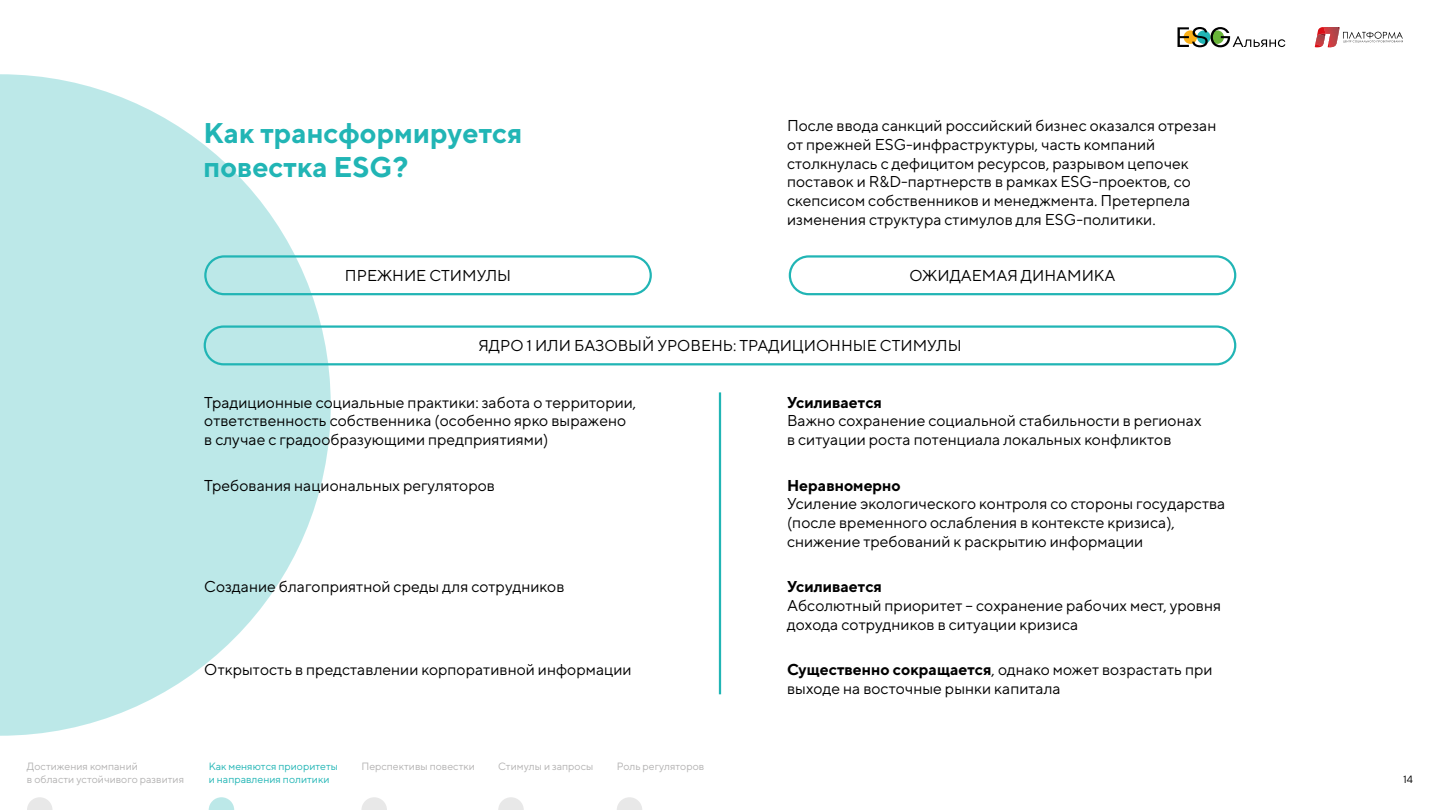
<style>
.page{position:relative;width:1440px;height:810px;background:#fff}
.page>*{position:absolute;margin:0;border:0;box-sizing:border-box;transform-origin:0 0}
.t1{font:700 28.5px/34.2px "TT Norms";color:#21b5b5}
.t2{font:15.75px/18.9px "TT Norms";color:#000}
.t3{font:700 15.75px "TT Norms";color:#000}
.t4{font:10.57px/12.7px "TT Norms";color:#b3b2b2}
.t5{font:10.57px/12.7px "TT Norms";color:#21b5b5}
.t6{font:10.57px "TT Norms";color:#000}
.s1{font-weight:700}
</style>
<div class="page">
<svg style="left:0;top:74px;width:331px;height:662px;fill:#bce8e8"></svg>
<div style="left:789px;top:255px;width:447px;height:40px;border:2px solid #21b5b5;border-radius:19px"></div>
<div style="left:204px;top:325px;width:1032px;height:40px;border:2px solid #21b5b5;border-radius:19px"></div>
<div style="left:204px;top:255px;width:448px;height:40px;border:2px solid #21b5b5;border-radius:19px"></div>
<hr style="left:719px;top:392px;width:2px;height:302px;background:#21b5b5">
<svg style="left:1178px;top:27px;width:107px;height:20px"></svg>
<svg style="left:1315px;top:27px;width:88px;height:20px"></svg>
<svg style="left:27px;top:797px;width:26px;height:13px"></svg>
<svg style="left:209px;top:797px;width:25px;height:13px"></svg>
<svg style="left:361px;top:797px;width:26px;height:13px"></svg>
<svg style="left:498px;top:797px;width:26px;height:13px"></svg>
<svg style="left:617px;top:797px;width:25px;height:13px"></svg>
<h1 class="t1" style="left:204px;top:115px;width:320px">Как трансформируется повестка ESG?</h1>
<p class="t2" style="left:787px;top:115px;width:431px">После ввода санкций российский бизнес оказался отрезан от прежней ESG-инфраструктуры, часть компаний столкнулась с дефицитом ресурсов, разрывом цепочек поставок и R&amp;D-партнерств в рамках ESG-проектов, со скепсисом собственников и менеджмента. Претерпела изменения структура стимулов для ESG-политики.</p>
<p class="t2" style="left:345px;top:266px;width:168px">ПРЕЖНИЕ СТИМУЛЫ</p>
<p class="t2" style="left:910px;top:266px;width:207px">ОЖИДАЕМАЯ ДИНАМИКА</p>
<p class="t2" style="left:478px;top:336px;width:485px">ЯДРО 1 ИЛИ БАЗОВЫЙ УРОВЕНЬ: ТРАДИЦИОННЫЕ СТИМУЛЫ</p>
<p class="t2" style="left:204px;top:392px;width:434px">Традиционные социальные практики: забота о территории, ответственность собственника (особенно ярко выражено в случае с градообразующими предприятиями)</p>
<p class="t2" style="left:204px;top:475px;width:292px">Требования национальных регуляторов</p>
<p class="t2" style="left:204px;top:577px;width:362px">Создание благоприятной среды для сотрудников</p>
<p class="t2" style="left:204px;top:660px;width:429px">Открытость в представлении корпоративной информации</p>
<p class="t4" style="left:27px;top:760px;width:159px">Достижения компаний<br>в области устойчивого развития</p>
<p class="t5" style="left:209px;top:760px;width:131px">Как меняются приоритеты и направления политики</p>
<p class="t4" style="left:361px;top:760px;width:115px">Перспективы повестки</p>
<p class="t4" style="left:498px;top:760px;width:97px">Стимулы и запросы</p>
<p class="t4" style="left:617px;top:760px;width:89px">Роль регуляторов</p>
<p class="t3" style="left:787px;top:392px;width:97px">Усиливается</p>
<p class="t2" style="left:787px;top:411px;width:416px">Важно сохранение социальной стабильности в регионах в ситуации роста потенциала локальных конфликтов</p>
<p class="t3" style="left:787px;top:475px;width:115px">Неравномерно</p>
<p class="t2" style="left:787px;top:494px;width:440px">Усиление экологического контроля со стороны государства (после временного ослабления в контексте кризиса), снижение требований к раскрытию информации</p>
<p class="t3" style="left:787px;top:577px;width:97px">Усиливается</p>
<p class="t2" style="left:787px;top:596px;width:436px">Абсолютный приоритет – сохранение рабочих мест, уровня дохода сотрудников в ситуации кризиса</p>
<p class="t2" style="left:787px;top:660px;width:427px"><span class="s1">Существенно сокращается</span>, однако может возрастать при выходе на восточные рынки капитала</p>
<p class="t6" style="left:1403px;top:773px;width:11px">14</p>
</div>
